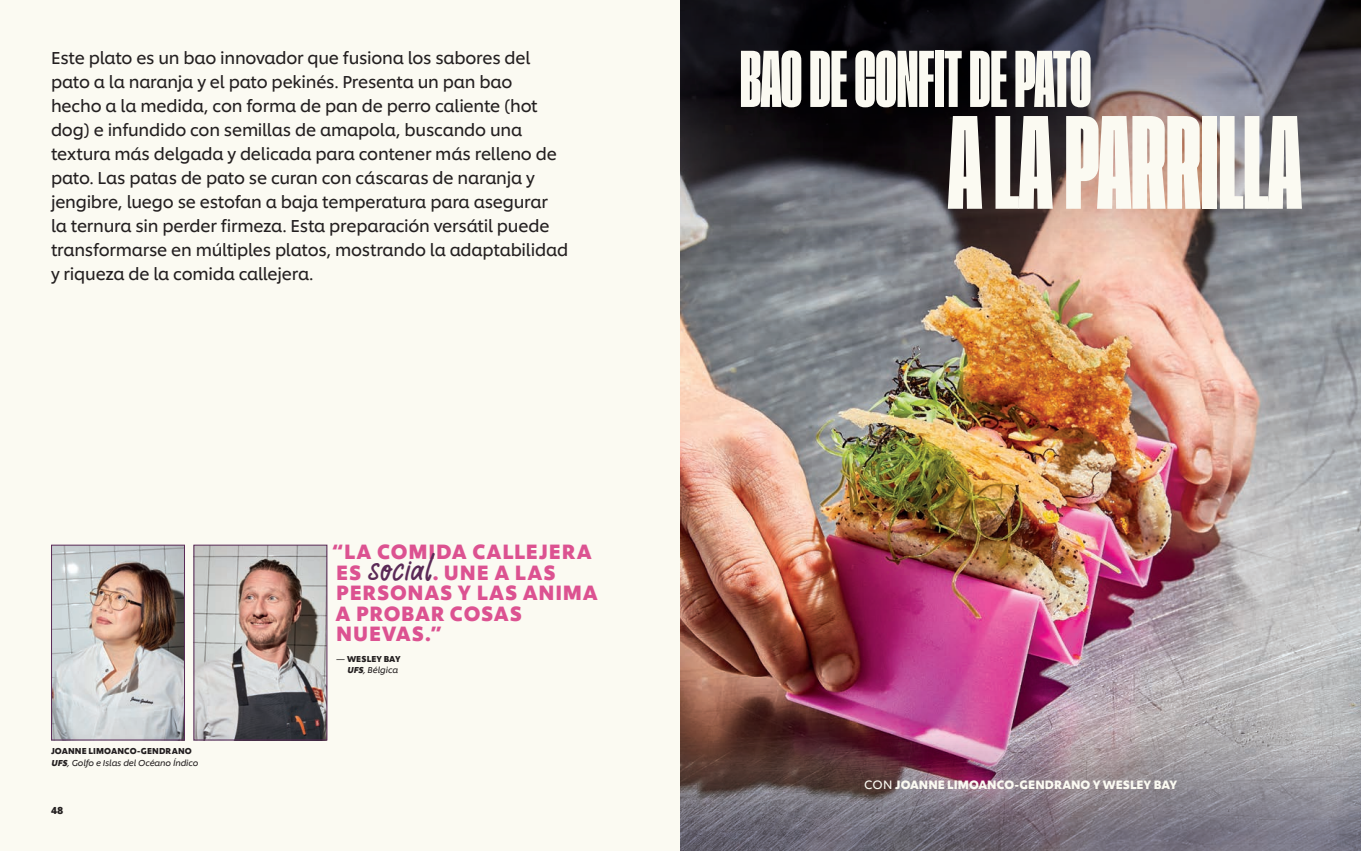
<style>
.page{position:relative;width:1361px;height:851px;background:#fff}
.page>*{position:absolute;margin:0;border:0;box-sizing:border-box;transform-origin:0 0}
.t1{font:98.1px "Tusker Grotesk 3800 Super";color:#fbfaf2}
.t2{font:59.4px "Tusker Grotesk 3800 Super";color:#fbfaf2}
.t3{font:44.5px "Chefs Hand";color:#5b2a57}
.t4{font:700 20.4px/20.4px "Unilever Shilling";letter-spacing:.04em;color:#dc5291}
.Recipe_Description{font:17px/24px "Unilever Shilling";letter-spacing:-.015em;color:#231f20}
.t5{font:700 12px "Unilever Shilling";color:#fbfaf2}
.t6{font:700 10px "Unilever Shilling";color:#231f20}
.RECIPE_QUOTE_CREDIT{font:italic 8.5px/11.5px "Unilever Shilling";letter-spacing:-.015em;color:#231f20}
.RECIPE_QUOTE_CREDIT-2{font:700 8.5px/11.5px "Unilever Shilling";letter-spacing:.015em;color:#231f20;text-align:right}
.s1{font-weight:700;font-style:normal}
.s2{font-weight:700}
.s3{font-weight:400}
.s4{font-style:italic}
.s5{font-weight:400;font-style:italic}
</style>
<div class="page">
<div style="left:0;top:0;width:680px;height:850px;background:#fbfaf2"></div>
<img style="left:195px;top:546px;width:130px;height:192px">
<div style="left:193px;top:544px;width:134px;height:196px;border:1px solid #5b2a57"></div>
<img style="left:53px;top:546px;width:130px;height:192px">
<div style="left:51px;top:544px;width:134px;height:196px;border:1px solid #5b2a57"></div>
<img style="left:680px;top:261px;width:681px;height:469px">
<svg style="left:680px;top:0;width:681px;height:261px;background:#564f52"></svg>
<svg style="left:680px;top:730px;width:681px;height:120px;background:#81727c"></svg>
<p class="Recipe_Description" style="left:51px;top:45px;width:519px">Este plato es un bao innovador que fusiona los sabores del pato a la naranja y el pato pekinés. Presenta un pan bao<br>hecho a la medida, con forma de pan de perro caliente (hot dog) e infundido con semillas de amapola, buscando una textura más delgada y delicada para contener más relleno de pato. Las patas de pato se curan con cáscaras de naranja y jengibre, luego se estofan a baja temperatura para asegurar<br>la ternura sin perder firmeza. Esta preparación versátil puede transformarse en múltiples platos, mostrando la adaptabilidad y riqueza de la comida callejera.</p>
<p class="t4" style="left:332px;top:539px;width:261px">“LA COMIDA CALLEJERA<br>ES</p>
<p class="t3" style="left:369px;top:545px;width:67px">social</p>
<p class="t4" style="left:336px;top:560px;width:264px;text-indent:97px">. UNE A LAS<br>PERSONAS Y LAS ANIMA<br>A PROBAR COSAS<br>NUEVAS.”</p>
<p class="RECIPE_QUOTE_CREDIT" style="left:51px;top:744px;width:149px"><span class="s1">JOANNE LIMOANCO-GENDRANO<br></span><span class="s2">UFS</span>, Golfo e Islas del Océano Índico</p>
<p class="t6" style="left:51px;top:802px;width:14px">48</p>
<p class="RECIPE_QUOTE_CREDIT-2" style="left:336px;top:652px;width:66px"><span class="s3">—</span> WESLEY BAY<br><span class="s4">UFS</span><span class="s5">, Bélgica</span></p>
<p class="t2" style="left:740px;top:44px;width:353px">BAO DE CONFIT DE PATO</p>
<p class="t1" style="left:948px;top:105px;width:355px">A LA PARRILLA</p>
<p class="t5" style="left:864px;top:774px;width:314px"><span class="s3">CON</span> JOANNE LIMOANCO-GENDRANO Y WESLEY BAY</p>
</div>
